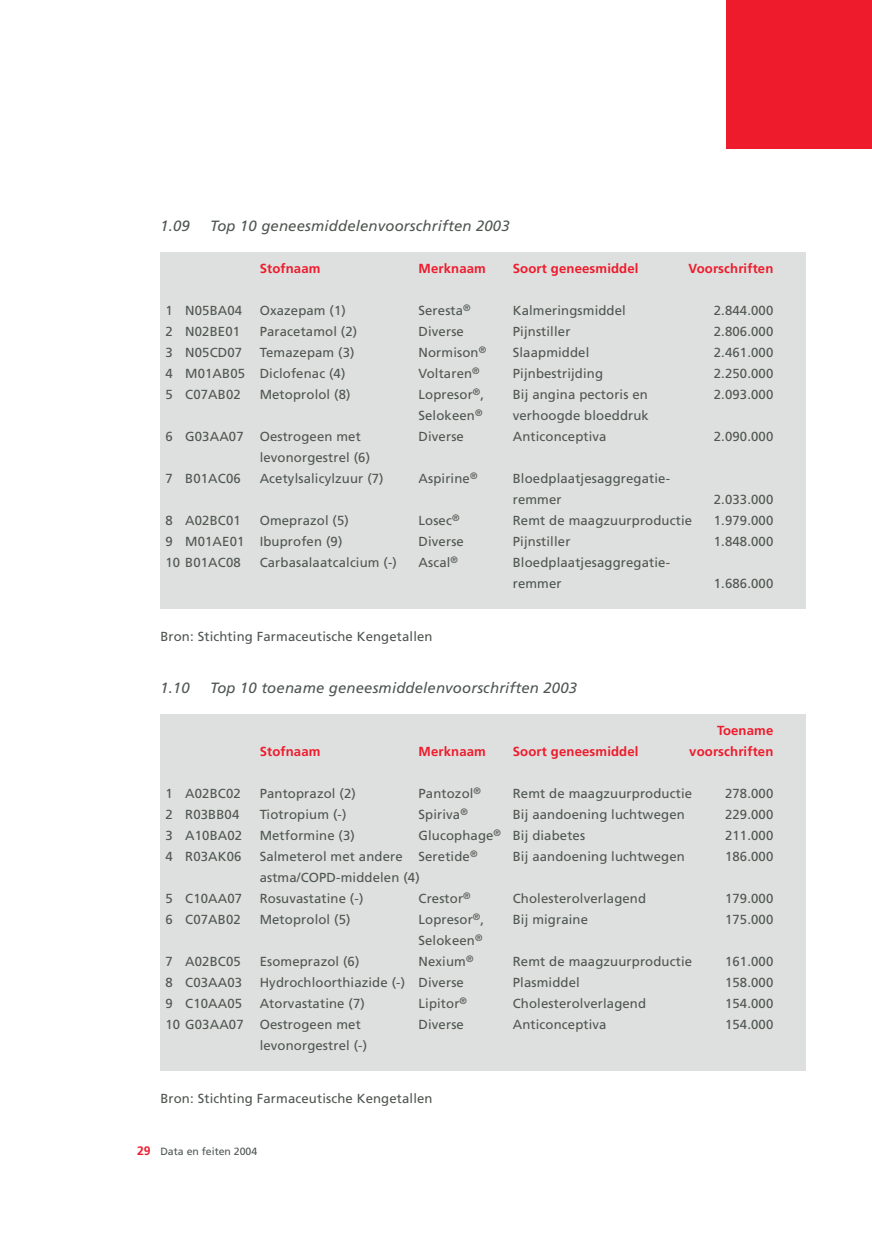
<style>
.page{position:relative;width:872px;height:1239px;background:#fff}
.page>*{position:absolute;margin:0;border:0;box-sizing:border-box;transform-origin:0 0}
.t1{font:italic 14.88px "Frutiger";letter-spacing:.01em;color:#4f5651}
.t2{font:13.12px/21px "Frutiger";letter-spacing:.01em;color:#4f5651}
.t3{font:700 13.12px "Frutiger";letter-spacing:.01em;color:#ee1b2d}
.t4{font:10.5px "Frutiger";color:#4f5651}
.s1{font-weight:700;font-size:12.25px;color:#ee1b2d}
</style>
<div class="page">
<div style="left:160px;top:714px;width:645px;height:357px;background:#dde0de"></div>
<div style="left:160px;top:252px;width:645px;height:357px;background:#dde0de"></div>
<div style="left:726px;top:0;width:146px;height:149px;background:#ee1b2d"></div>
<p class="t1" style="left:160px;top:220px;width:31px">1.09</p>
<p class="t1" style="left:210px;top:220px;width:301px">Top 10 geneesmiddelenvoorschriften 2003</p>
<p class="t3" style="left:260px;top:263px;width:62px">Stofnaam</p>
<p class="t3" style="left:418px;top:263px;width:69px">Merknaam</p>
<p class="t3" style="left:513px;top:263px;width:127px">Soort geneesmiddel</p>
<p class="t3" style="left:688px;top:263px;width:86px">Voorschriften</p>
<p class="t2" style="left:165px;top:301px;width:78px">1 N05BA04</p>
<p class="t2" style="left:260px;top:301px;width:88px">Oxazepam (1)</p>
<p class="t2" style="left:418px;top:301px;width:54px">Seresta<sup>®</sup></p>
<p class="t2" style="left:513px;top:301px;width:115px">Kalmeringsmiddel</p>
<p class="t2" style="left:713px;top:301px;width:61px">2.844.000</p>
<p class="t2" style="left:165px;top:322px;width:76px">2 N02BE01</p>
<p class="t2" style="left:260px;top:322px;width:99px">Paracetamol (2)</p>
<p class="t2" style="left:418px;top:322px;width:47px">Diverse</p>
<p class="t2" style="left:513px;top:322px;width:59px">Pijnstiller</p>
<p class="t2" style="left:713px;top:322px;width:61px">2.806.000</p>
<p class="t2" style="left:165px;top:343px;width:78px">3 N05CD07</p>
<p class="t2" style="left:260px;top:343px;width:96px">Temazepam (3)</p>
<p class="t2" style="left:418px;top:343px;width:69px">Normison<sup>®</sup></p>
<p class="t2" style="left:513px;top:343px;width:78px">Slaapmiddel</p>
<p class="t2" style="left:713px;top:343px;width:61px">2.461.000</p>
<p class="t2" style="left:165px;top:364px;width:181px">4 M01AB05 Diclofenac (4)</p>
<p class="t2" style="left:418px;top:364px;width:63px">Voltaren<sup>®</sup></p>
<p class="t2" style="left:513px;top:364px;width:92px">Pijnbestrijding</p>
<p class="t2" style="left:713px;top:364px;width:61px">2.250.000</p>
<p class="t2" style="left:165px;top:385px;width:77px">5 C07AB02</p>
<p class="t2" style="left:260px;top:385px;width:92px">Metoprolol (8)</p>
<p class="t2" style="left:418px;top:385px;width:67px">Lopresor<sup>®</sup>,</p>
<p class="t2" style="left:513px;top:385px;width:137px">Bij angina pectoris en</p>
<p class="t2" style="left:713px;top:385px;width:61px">2.093.000</p>
<p class="t2" style="left:418px;top:406px;width:66px">Selokeen<sup>®</sup></p>
<p class="t2" style="left:513px;top:406px;width:138px">verhoogde bloeddruk</p>
<p class="t2" style="left:165px;top:427px;width:197px">6 G03AA07 Oestrogeen met</p>
<p class="t2" style="left:418px;top:427px;width:47px">Diverse</p>
<p class="t2" style="left:513px;top:427px;width:95px">Anticonceptiva</p>
<p class="t2" style="left:713px;top:427px;width:61px">2.090.000</p>
<p class="t2" style="left:260px;top:448px;width:112px">levonorgestrel (6)</p>
<p class="t2" style="left:165px;top:469px;width:77px">7 B01AC06</p>
<p class="t2" style="left:260px;top:469px;width:125px">Acetylsalicylzuur (7)</p>
<p class="t2" style="left:418px;top:469px;width:60px">Aspirine<sup>®</sup></p>
<p class="t2" style="left:513px;top:469px;width:159px">Bloedplaatjesaggregatie&shy;remmer</p>
<p class="t2" style="left:713px;top:490px;width:61px">2.033.000</p>
<p class="t2" style="left:165px;top:511px;width:77px">8 A02BC01</p>
<p class="t2" style="left:260px;top:511px;width:91px">Omeprazol (5)</p>
<p class="t2" style="left:418px;top:511px;width:42px">Losec<sup>®</sup></p>
<p class="t2" style="left:513px;top:511px;width:181px">Remt de maagzuurproductie</p>
<p class="t2" style="left:713px;top:511px;width:61px">1.979.000</p>
<p class="t2" style="left:165px;top:532px;width:178px">9 M01AE01 Ibuprofen (9)</p>
<p class="t2" style="left:418px;top:532px;width:47px">Diverse</p>
<p class="t2" style="left:513px;top:532px;width:59px">Pijnstiller</p>
<p class="t2" style="left:713px;top:532px;width:61px">1.848.000</p>
<p class="t2" style="left:165px;top:553px;width:77px">10 B01AC08</p>
<p class="t2" style="left:260px;top:553px;width:139px">Carbasalaatcalcium (-)</p>
<p class="t2" style="left:418px;top:553px;width:41px">Ascal<sup>®</sup></p>
<p class="t2" style="left:513px;top:553px;width:159px">Bloedplaatjesaggregatie&shy;remmer</p>
<p class="t2" style="left:713px;top:574px;width:61px">1.686.000</p>
<p class="t2" style="left:160px;top:626px;width:274px">Bron: Stichting Farmaceutische Kengetallen</p>
<p class="t1" style="left:160px;top:682px;width:31px">1.10</p>
<p class="t1" style="left:210px;top:682px;width:368px">Top 10 toename geneesmiddelenvoorschriften 2003</p>
<p class="t3" style="left:717px;top:725px;width:58px">Toename</p>
<p class="t3" style="left:260px;top:746px;width:62px">Stofnaam</p>
<p class="t3" style="left:418px;top:746px;width:69px">Merknaam</p>
<p class="t3" style="left:513px;top:746px;width:127px">Soort geneesmiddel</p>
<p class="t3" style="left:689px;top:746px;width:86px">voorschriften</p>
<p class="t2" style="left:165px;top:784px;width:77px">1 A02BC02</p>
<p class="t2" style="left:260px;top:784px;width:98px">Pantoprazol (2)</p>
<p class="t2" style="left:418px;top:784px;width:64px">Pantozol<sup>®</sup></p>
<p class="t2" style="left:513px;top:784px;width:181px">Remt de maagzuurproductie</p>
<p class="t2" style="left:725px;top:784px;width:50px">278.000</p>
<p class="t2" style="left:165px;top:805px;width:75px">2 R03BB04</p>
<p class="t2" style="left:260px;top:805px;width:88px">Tiotropium (-)</p>
<p class="t2" style="left:418px;top:805px;width:51px">Spiriva<sup>®</sup></p>
<p class="t2" style="left:513px;top:805px;width:173px">Bij aandoening luchtwegen</p>
<p class="t2" style="left:725px;top:805px;width:50px">229.000</p>
<p class="t2" style="left:165px;top:826px;width:78px">3 A10BA02</p>
<p class="t2" style="left:260px;top:826px;width:97px">Metformine (3)</p>
<p class="t2" style="left:418px;top:826px;width:168px">Glucophage<sup>®</sup> Bij diabetes</p>
<p class="t2" style="left:725px;top:826px;width:50px">211.000</p>
<p class="t2" style="left:165px;top:847px;width:78px">4 R03AK06</p>
<p class="t2" style="left:260px;top:847px;width:219px">Salmeterol met andere Seretide<sup>®</sup></p>
<p class="t2" style="left:513px;top:847px;width:173px">Bij aandoening luchtwegen</p>
<p class="t2" style="left:725px;top:847px;width:50px">186.000</p>
<p class="t2" style="left:260px;top:868px;width:161px">astma/COPD-middelen (4)</p>
<p class="t2" style="left:165px;top:889px;width:78px">5 C10AA07</p>
<p class="t2" style="left:260px;top:889px;width:105px">Rosuvastatine (-)</p>
<p class="t2" style="left:418px;top:889px;width:54px">Crestor<sup>®</sup></p>
<p class="t2" style="left:513px;top:889px;width:135px">Cholesterolverlagend</p>
<p class="t2" style="left:725px;top:889px;width:50px">179.000</p>
<p class="t2" style="left:165px;top:910px;width:77px">6 C07AB02</p>
<p class="t2" style="left:260px;top:910px;width:92px">Metoprolol (5)</p>
<p class="t2" style="left:418px;top:910px;width:67px">Lopresor<sup>®</sup>,</p>
<p class="t2" style="left:513px;top:910px;width:77px">Bij migraine</p>
<p class="t2" style="left:725px;top:910px;width:50px">175.000</p>
<p class="t2" style="left:418px;top:931px;width:66px">Selokeen<sup>®</sup></p>
<p class="t2" style="left:165px;top:952px;width:77px">7 A02BC05</p>
<p class="t2" style="left:260px;top:952px;width:101px">Esomeprazol (6)</p>
<p class="t2" style="left:418px;top:952px;width:56px">Nexium<sup>®</sup></p>
<p class="t2" style="left:513px;top:952px;width:181px">Remt de maagzuurproductie</p>
<p class="t2" style="left:725px;top:952px;width:50px">161.000</p>
<p class="t2" style="left:165px;top:973px;width:78px">8 C03AA03</p>
<p class="t2" style="left:260px;top:973px;width:206px">Hydrochloorthiazide (-) Diverse</p>
<p class="t2" style="left:513px;top:973px;width:68px">Plasmiddel</p>
<p class="t2" style="left:725px;top:973px;width:50px">158.000</p>
<p class="t2" style="left:165px;top:994px;width:78px">9 C10AA05</p>
<p class="t2" style="left:260px;top:994px;width:107px">Atorvastatine (7)</p>
<p class="t2" style="left:418px;top:994px;width:50px">Lipitor<sup>®</sup></p>
<p class="t2" style="left:513px;top:994px;width:135px">Cholesterolverlagend</p>
<p class="t2" style="left:725px;top:994px;width:50px">154.000</p>
<p class="t2" style="left:165px;top:1015px;width:197px">10 G03AA07 Oestrogeen met</p>
<p class="t2" style="left:418px;top:1015px;width:47px">Diverse</p>
<p class="t2" style="left:513px;top:1015px;width:95px">Anticonceptiva</p>
<p class="t2" style="left:725px;top:1015px;width:50px">154.000</p>
<p class="t2" style="left:260px;top:1036px;width:109px">levonorgestrel (-)</p>
<p class="t2" style="left:160px;top:1088px;width:274px">Bron: Stichting Farmaceutische Kengetallen</p>
<p class="t4" style="left:137px;top:1147px;width:122px"><span class="s1">29</span> Data en feiten 2004</p>
</div>
